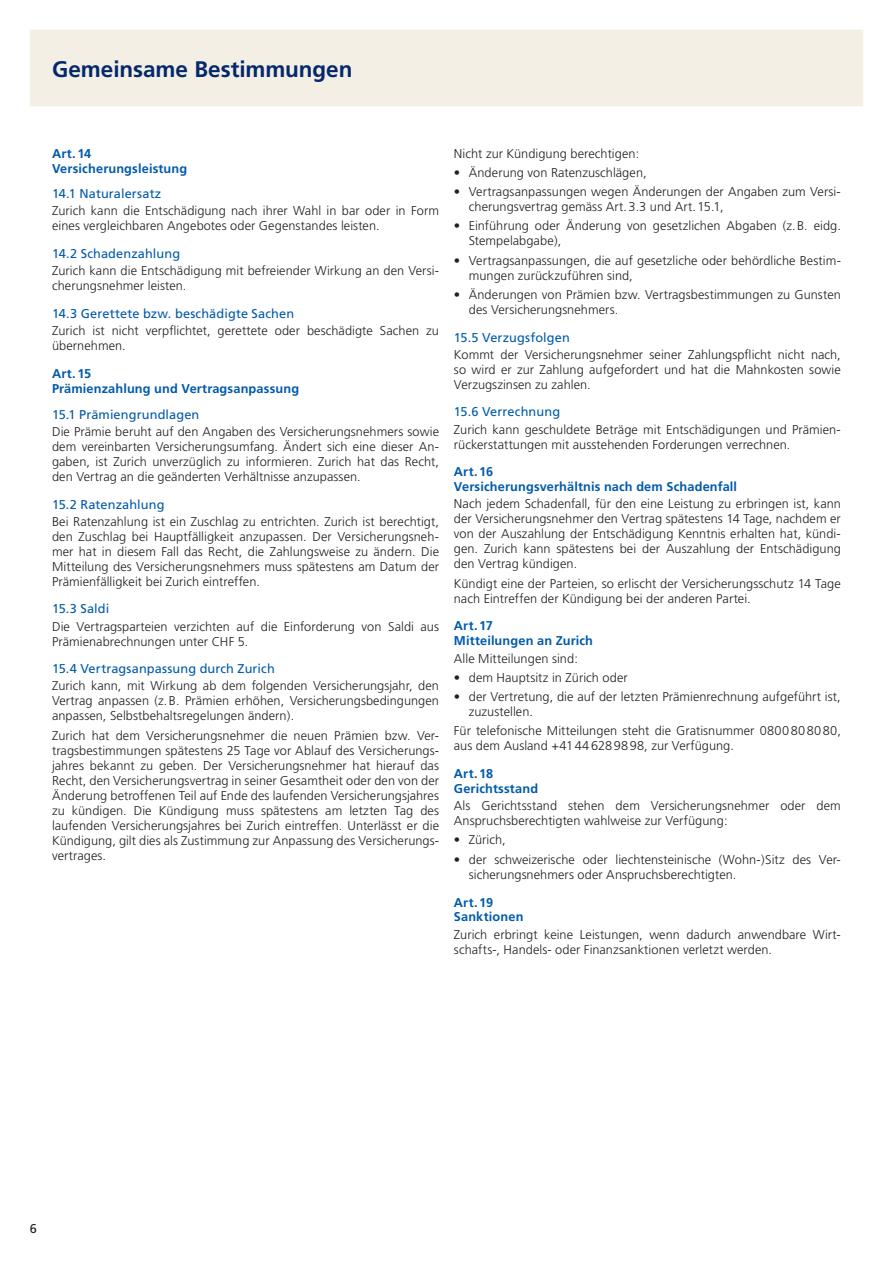
<style>
.page{position:relative;width:893px;height:1263px;background:#fff}
.page>*{position:absolute;margin:0;border:0;box-sizing:border-box;transform-origin:0 0}
.t1{font:700 22.5px "Frutiger";color:#04286b}
.t2{font:300 12.75px/15px "Frutiger";letter-spacing:.005em;color:#231f20}
.t3{font:12.75px "Frutiger";letter-spacing:.01em;color:#015aaa}
.t4{font:700 12.75px/15px "Frutiger";letter-spacing:.01em;color:#015aaa}
.t5{font:12.75px "Frutiger";color:#231f20}
</style>
<div class="page">
<div style="left:30px;top:30px;width:833px;height:76px;background:#f3efe5"></div>
<h1 class="t1" style="left:52px;top:56px;width:302px">Gemeinsame Bestimmungen</h1>
<p class="t4" style="left:52px;top:146px;width:137px">Art.14<br>Versicherungsleistung</p>
<p class="t3" style="left:52px;top:186px;width:111px">14.1 Naturalersatz</p>
<p class="t2" style="left:52px;top:204px;width:388px">Zurich kann die Entschädigung nach ihrer Wahl in bar oder in Form eines vergleichbaren Angebotes oder Gegenstandes leisten.</p>
<p class="t3" style="left:52px;top:246px;width:130px">14.2 Schadenzahlung</p>
<p class="t2" style="left:52px;top:263px;width:388px">Zurich kann die Entschädigung mit befreiender Wirkung an den Versi&shy;cherungsnehmer leisten.</p>
<p class="t3" style="left:52px;top:306px;width:244px">14.3 Gerettete bzw. beschädigte Sachen</p>
<p class="t2" style="left:52px;top:323px;width:388px">Zurich ist nicht verpflichtet, gerettete oder beschädigte Sachen zu übernehmen.</p>
<p class="t4" style="left:52px;top:366px;width:249px">Art.15<br>Prämienzahlung und Vertragsanpassung</p>
<p class="t3" style="left:52px;top:407px;width:149px">15.1 Prämiengrundlagen</p>
<p class="t2" style="left:52px;top:424px;width:388px;text-align:justify">Die Prämie beruht auf den Angaben des Versicherungsnehmers sowie dem vereinbarten Versicherungsumfang. Ändert sich eine dieser An&shy;gaben, ist Zurich unverzüglich zu informieren. Zurich hat das Recht, den Vertrag an die geänderten Verhältnisse anzupassen.</p>
<p class="t3" style="left:52px;top:497px;width:114px">15.2 Ratenzahlung</p>
<p class="t2" style="left:52px;top:514px;width:388px;text-align:justify">Bei Ratenzahlung ist ein Zuschlag zu entrichten. Zurich ist berechtigt, den Zuschlag bei Hauptfälligkeit anzupassen. Der Versicherungsneh&shy;mer hat in diesem Fall das Recht, die Zahlungsweise zu ändern. Die Mitteilung des Versicherungsnehmers muss spätestens am Datum der Prämienfälligkeit bei Zurich eintreffen.</p>
<p class="t3" style="left:52px;top:601px;width:59px">15.3 Saldi</p>
<p class="t2" style="left:52px;top:618px;width:388px">Die Vertragsparteien verzichten auf die Einforderung von Saldi aus<br>Prämienabrechnungen unter CHF 5.</p>
<p class="t3" style="left:52px;top:661px;width:224px">15.4 Vertragsanpassung durch Zurich</p>
<p class="t2" style="left:52px;top:678px;width:388px;text-align:justify">Zurich kann, mit Wirkung ab dem folgenden Versicherungsjahr, den Vertrag anpassen (z.B. Prämien erhöhen, Versicherungsbedingungen anpassen, Selbstbehaltsregelungen ändern).</p>
<p class="t2" style="left:52px;top:728px;width:388px;text-align:justify">Zurich hat dem Versicherungsnehmer die neuen Prämien bzw. Ver&shy;tragsbestimmungen spätestens 25 Tage vor Ablauf des Versicherungs&shy;jahres bekannt zu geben. Der Versicherungsnehmer hat hierauf das Recht, den Versicherungsvertrag in seiner Gesamtheit oder den von der Änderung betroffenen Teil auf Ende des laufenden Versicherungsjahres zu kündigen. Die Kündigung muss spätestens am letzten Tag des laufenden Versicherungsjahres bei Zurich eintreffen. Unterlässt er die Kündigung, gilt dies als Zustimmung zur Anpassung des Versicherungs&shy;vertrages.</p>
<p class="t2" style="left:454px;top:146px;width:187px">Nicht zur Kündigung berechtigen:</p>
<p class="t2" style="left:454px;top:165px;width:194px">• Änderung von Ratenzuschlägen,</p>
<p class="t2" style="left:469px;top:184px;width:373px;text-indent:-15px">• Vertragsanpassungen wegen Änderungen der Angaben zum Versi&shy;cherungsvertrag gemäss Art.3.3 und Art.15.1,</p>
<p class="t2" style="left:469px;top:218px;width:374px;text-indent:-15px">• Einführung oder Änderung von gesetzlichen Abgaben (z.B. eidg.<br>Stempelabgabe),</p>
<p class="t2" style="left:469px;top:253px;width:374px;text-indent:-15px">• Vertragsanpassungen, die auf gesetzliche oder behördliche Bestim&shy;mungen zurückzuführen sind,</p>
<p class="t2" style="left:469px;top:287px;width:374px;text-indent:-15px">• Änderungen von Prämien bzw. Vertragsbestimmungen zu Gunsten des Versicherungsnehmers.</p>
<p class="t3" style="left:454px;top:330px;width:118px">15.5 Verzugsfolgen</p>
<p class="t2" style="left:454px;top:347px;width:388px;text-align:justify">Kommt der Versicherungsnehmer seiner Zahlungspflicht nicht nach, so wird er zur Zahlung aufgefordert und hat die Mahnkosten sowie Verzugszinsen zu zahlen.</p>
<p class="t3" style="left:454px;top:405px;width:108px">15.6 Verrechnung</p>
<p class="t2" style="left:454px;top:422px;width:388px">Zurich kann geschuldete Beträge mit Entschädigungen und Prämien&shy;rückerstattungen mit ausstehenden Forderungen verrechnen.</p>
<p class="t4" style="left:454px;top:464px;width:285px">Art.16<br>Versicherungsverhältnis nach dem Schadenfall</p>
<p class="t2" style="left:454px;top:496px;width:388px;text-align:justify">Nach jedem Schadenfall, für den eine Leistung zu erbringen ist, kann der Versicherungsnehmer den Vertrag spätestens 14 Tage, nachdem er von der Auszahlung der Entschädigung Kenntnis erhalten hat, kündi&shy;gen. Zurich kann spätestens bei der Auszahlung der Entschädigung den Vertrag kündigen.</p>
<p class="t2" style="left:454px;top:576px;width:388px">Kündigt eine der Parteien, so erlischt der Versicherungsschutz 14 Tage nach Eintreffen der Kündigung bei der anderen Partei.</p>
<p class="t4" style="left:454px;top:618px;width:141px">Art.17<br>Mitteilungen an Zurich</p>
<p class="t2" style="left:454px;top:651px;width:126px">Alle Mitteilungen sind:</p>
<p class="t2" style="left:454px;top:670px;width:175px">• dem Hauptsitz in Zürich oder</p>
<p class="t2" style="left:469px;top:689px;width:374px;text-indent:-15px">• der Vertretung, die auf der letzten Prämienrechnung aufgeführt ist, zuzustellen.</p>
<p class="t2" style="left:454px;top:723px;width:388px">Für telefonische Mitteilungen steht die Gratisnummer 0800808080, aus dem Ausland +41446289898, zur Verfügung.</p>
<p class="t4" style="left:454px;top:766px;width:86px">Art.18<br>Gerichtsstand</p>
<p class="t2" style="left:454px;top:798px;width:388px">Als Gerichtsstand stehen dem Versicherungsnehmer oder dem<br>Anspruchsberechtigten wahlweise zur Verfügung:</p>
<p class="t2" style="left:454px;top:832px;width:53px">• Zürich,</p>
<p class="t2" style="left:469px;top:852px;width:372px;text-indent:-15px">• der schweizerische oder liechtensteinische (Wohn-)Sitz des Ver&shy;sicherungsnehmers oder Anspruchsberechtigten.</p>
<p class="t4" style="left:454px;top:894px;width:71px">Art.19<br>Sanktionen</p>
<p class="t2" style="left:454px;top:927px;width:388px">Zurich erbringt keine Leistungen, wenn dadurch anwendbare Wirt&shy;schafts-, Handels- oder Finanzsanktionen verletzt werden.</p>
<p class="t5" style="left:30px;top:1221px;width:9px">6</p>
</div>
